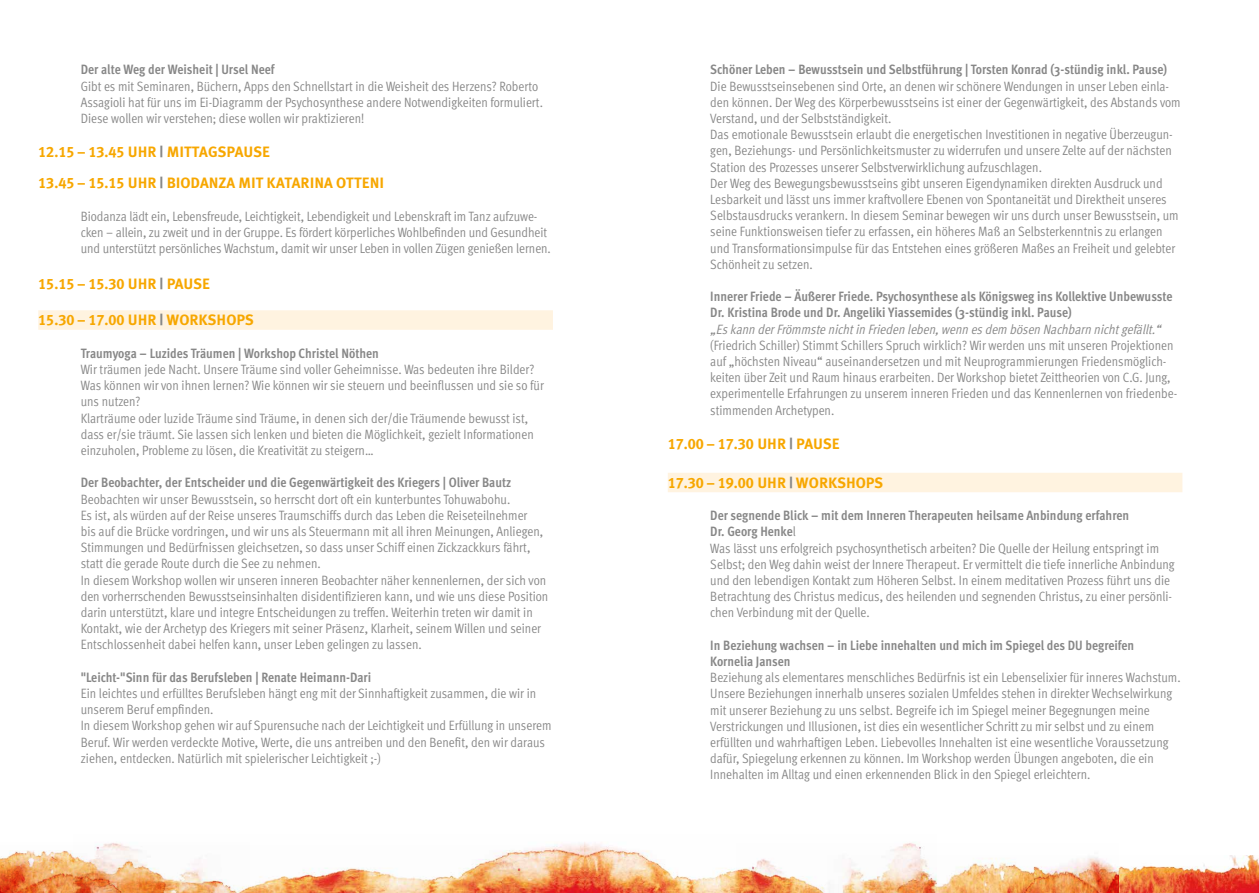
<style>
.page{position:relative;width:1259px;height:893px;background:#fff}
.page>*{position:absolute;margin:0;border:0;box-sizing:border-box;transform-origin:0 0}
.t1{font:15px/31.2px "Meta Plus Bold Caps";color:#f7a700}
.t2{font:13.5px/16.2px "Meta Cond Normal";color:#878787}
.t3{font:700 13.5px/16.2px "Meta Cond";color:#878787}
.t4{font:italic 13.5px "Meta Cond Normal";color:#878787}
.s1{color:#878787}
.s2{font-family:"Meta Cond Normal";font-weight:400}
</style>
<div class="page">
<img style="left:543px;top:842px;width:42px;height:51px">
<img style="left:0;top:845px;width:543px;height:48px">
<img style="left:585px;top:843px;width:151px;height:50px">
<img style="left:1118px;top:856px;width:141px;height:37px">
<img style="left:736px;top:843px;width:382px;height:50px">
<div style="left:38px;top:310px;width:515px;height:20px;background:#fff3e0"></div>
<div style="left:668px;top:473px;width:514px;height:19px;background:#fff3e0"></div>
<p class="t3" style="left:81px;top:62px;width:195px">Der alte Weg der Weisheit | Ursel Neef</p>
<p class="t2" style="left:81px;top:78px;width:464px">Gibt es mit Seminaren, Büchern, Apps den Schnellstart in die Weisheit des Herzens? Roberto<br>Assagioli hat für uns im Ei-Diagramm der Psychosynthese andere Notwendigkeiten formuliert.<br>Diese wollen wir verstehen; diese wollen wir praktizieren!</p>
<p class="t1" style="left:38px;top:136px;width:347px">12.15 – 13.45 UHR <span class="s1">|</span> MITTAGSPAUSE<br>13.45 – 15.15 UHR <span class="s1">|</span> BIODANZA MIT KATARINA OTTENI</p>
<p class="t2" style="left:81px;top:208px;width:471px">Biodanza lädt ein, Lebensfreude, Leichtigkeit, Lebendigkeit und Lebenskraft im Tanz aufzuwe&shy;cken – allein, zu zweit und in der Gruppe. Es fördert körperliches Wohlbefinden und Gesundheit und unterstützt persönliches Wachstum, damit wir unser Leben in vollen Zügen genießen lernen.</p>
<p class="t1" style="left:38px;top:268px;width:174px">15.15 – 15.30 UHR <span class="s1">|</span> PAUSE</p>
<p class="t1" style="left:38px;top:304px;width:217px">15.30 – 17.00 UHR <span class="s1">|</span> WORKSHOPS</p>
<p class="t3" style="left:81px;top:345px;width:299px">Traumyoga – Luzides Träumen | Workshop Christel Nöthen</p>
<p class="t2" style="left:81px;top:361px;width:465px">Wir träumen jede Nacht. Unsere Träume sind voller Geheimnisse. Was bedeuten ihre Bilder?<br>Was können wir von ihnen lernen? Wie können wir sie steuern und beeinflussen und sie so für uns nutzen?<br>Klarträume oder luzide Träume sind Träume, in denen sich der/die Träumende bewusst ist, dass er/sie träumt. Sie lassen sich lenken und bieten die Möglichkeit, gezielt Informationen einzuholen, Probleme zu lösen, die Kreativität zu steigern…</p>
<p class="t3" style="left:81px;top:474px;width:432px">Der Beobachter, der Entscheider und die Gegenwärtigkeit des Kriegers | Oliver Bautz</p>
<p class="t2" style="left:81px;top:491px;width:469px">Beobachten wir unser Bewusstsein, so herrscht dort oft ein kunterbuntes Tohuwabohu.<br>Es ist, als würden auf der Reise unseres Traumschiffs durch das Leben die Reiseteilnehmer<br>bis auf die Brücke vordringen, und wir uns als Steuermann mit all ihren Meinungen, Anliegen, Stimmungen und Bedürfnissen gleichsetzen, so dass unser Schiff einen Zickzackkurs fährt, statt die gerade Route durch die See zu nehmen.<br>In diesem Workshop wollen wir unseren inneren Beobachter näher kennenlernen, der sich von den vorherrschenden Bewusstseinsinhalten disidentifizieren kann, und wie uns diese Position darin unterstützt, klare und integre Entscheidungen zu treffen. Weiterhin treten wir damit in Kontakt, wie der Archetyp des Kriegers mit seiner Präsenz, Klarheit, seinem Willen und seiner Entschlossenheit dabei helfen kann, unser Leben gelingen zu lassen.</p>
<p class="t3" style="left:81px;top:669px;width:292px">"Leicht-"Sinn für das Berufsleben | Renate Heimann-Dari</p>
<p class="t2" style="left:81px;top:685px;width:472px">Ein leichtes und erfülltes Berufsleben hängt eng mit der Sinnhaftigkeit zusammen, die wir in unserem Beruf empfinden.<br>In diesem Workshop gehen wir auf Spurensuche nach der Leichtigkeit und Erfüllung in unserem Beruf. Wir werden verdeckte Motive, Werte, die uns antreiben und den Benefit, den wir daraus ziehen, entdecken. Natürlich mit spielerischer Leichtigkeit ;-)</p>
<p class="t3" style="left:710px;top:61px;width:458px">Schöner Leben – Bewusstsein und Selbstführung | Torsten Konrad (3-stündig inkl. Pause)</p>
<p class="t2" style="left:710px;top:78px;width:472px">Die Bewusstseinsebenen sind Orte, an denen wir schönere Wendungen in unser Leben einla&shy;den können. Der Weg des Körperbewusstseins ist einer der Gegenwärtigkeit, des Abstands vom Verstand, und der Selbstständigkeit.<br>Das emotionale Bewusstsein erlaubt die energetischen Investitionen in negative Überzeugun&shy;gen, Beziehungs- und Persönlichkeitsmuster zu widerrufen und unsere Zelte auf der nächsten Station des Prozesses unserer Selbstverwirklichung aufzuschlagen.<br>Der Weg des Bewegungsbewusstseins gibt unseren Eigendynamiken direkten Ausdruck und Lesbarkeit und lässt uns immer kraftvollere Ebenen von Spontaneität und Direktheit unseres Selbstausdrucks verankern. In diesem Seminar bewegen wir uns durch unser Bewusstsein, um seine Funktionsweisen tiefer zu erfassen, ein höheres Maß an Selbsterkenntnis zu erlangen und Transformationsimpulse für das Entstehen eines größeren Maßes an Freiheit und gelebter Schönheit zu setzen.</p>
<p class="t3" style="left:710px;top:288px;width:463px">Innerer Friede – Äußerer Friede. Psychosynthese als Königsweg ins Kollektive Unbewusste<br>Dr. Kristina Brode und Dr. Angeliki Yiassemides (3-stündig inkl. Pause)</p>
<p class="t4" style="left:710px;top:321px;width:455px">„Eskann derFrömmstenichtin Frieden leben,wenn esdem bösen Nachbarn nichtgefällt.“</p>
<p class="t2" style="left:710px;top:337px;width:468px">(Friedrich Schiller) Stimmt Schillers Spruch wirklich? Wir werden uns mit unseren Projektionen auf „höchsten Niveau“ auseinandersetzen und mit Neuprogrammierungen Friedensmöglich&shy;keiten über Zeit und Raum hinaus erarbeiten. Der Workshop bietet Zeittheorien von C.G. Jung, experimentelle Erfahrungen zu unserem inneren Frieden und das Kennenlernen von friedenbe&shy;stimmenden Archetypen.</p>
<p class="t1" style="left:668px;top:428px;width:174px">17.00 – 17.30 UHR <span class="s1">|</span> PAUSE</p>
<p class="t1" style="left:668px;top:467px;width:217px">17.30 – 19.00 UHR <span class="s1">|</span> WORKSHOPS</p>
<p class="t3" style="left:710px;top:507px;width:420px">Der segnende Blick – mit dem Inneren Therapeuten heilsame Anbindung erfahren<br>Dr. Georg Henke<span class="s2">l</span></p>
<p class="t2" style="left:710px;top:540px;width:466px">Was lässt uns erfolgreich psychosynthetisch arbeiten? Die Quelle der Heilung entspringt im Selbst; den Weg dahin weist der Innere Therapeut. Er vermittelt die tiefe innerliche Anbindung und den lebendigen Kontakt zum Höheren Selbst. In einem meditativen Prozess führt uns die Betrachtung des Christus medicus, des heilenden und segnenden Christus, zu einer persönli&shy;chen Verbindung mit der Quelle.</p>
<p class="t3" style="left:710px;top:637px;width:425px">In Beziehung wachsen – in Liebe innehalten und mich im Spiegel des DU begreifen<br>Kornelia Jansen</p>
<p class="t2" style="left:710px;top:669px;width:472px">Beziehung als elementares menschliches Bedürfnis ist ein Lebenselixier für inneres Wachstum.<br>Unsere Beziehungen innerhalb unseres sozialen Umfeldes stehen in direkter Wechselwirkung mit unserer Beziehung zu uns selbst. Begreife ich im Spiegel meiner Begegnungen meine Verstrickungen und Illusionen, ist dies ein wesentlicher Schritt zu mir selbst und zu einem erfüllten und wahrhaftigen Leben. Liebevolles Innehalten ist eine wesentliche Voraussetzung dafür, Spiegelung erkennen zu können. Im Workshop werden Übungen angeboten, die ein Innehalten im Alltag und einen erkennenden Blick in den Spiegel erleichtern.</p>
</div>
